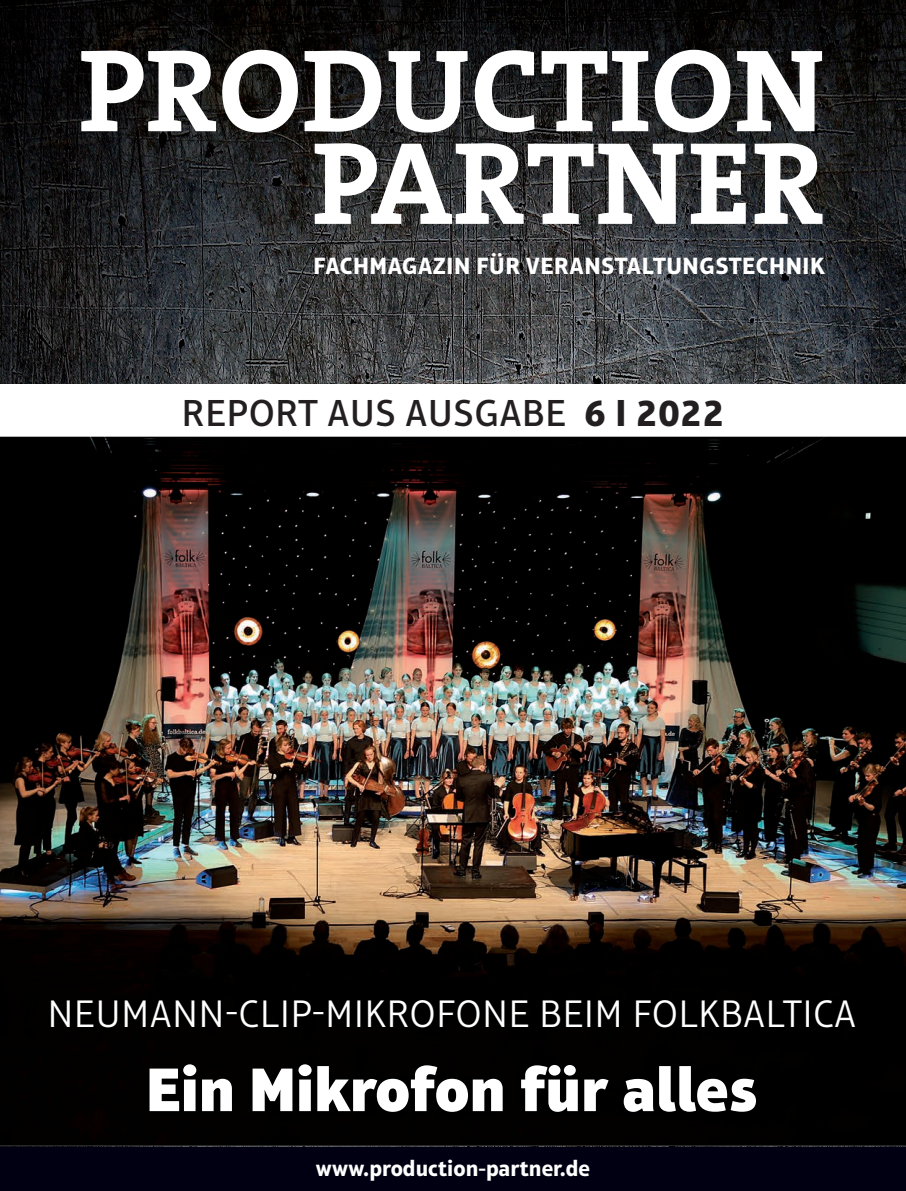
<style>
.page{position:relative;width:906px;height:1191px;background:#fff}
.page>*{position:absolute;margin:0;border:0;box-sizing:border-box;transform-origin:0 0}
.t1{font:900 62.55px "Aptifer Sans LT Pro";color:#fff}
.t2{font:300 39px "Aptifer Sans LT Pro";letter-spacing:.025em;color:#fff}
.t3{font:500 38.25px "Aptifer Sans LT Pro";letter-spacing:.025em;color:#231f20}
.t4{font:700 24px "Aptifer Sans LT Pro";letter-spacing:.025em;color:#fff}
.t5{font:700 22.5px "Aptifer Sans LT Pro";color:#fff}
.s1{font-weight:700}
</style>
<div class="page">
<img style="left:0;top:0;width:906px;height:1147px">
<svg style="left:81px;top:51px;width:135px;height:80px"></svg>
<svg style="left:222px;top:50px;width:76px;height:83px"></svg>
<svg style="left:304px;top:51px;width:77px;height:81px"></svg>
<svg style="left:388px;top:51px;width:79px;height:81px"></svg>
<svg style="left:475px;top:50px;width:59px;height:82px"></svg>
<svg style="left:541px;top:51px;width:107px;height:80px"></svg>
<svg style="left:655px;top:50px;width:75px;height:83px"></svg>
<svg style="left:737px;top:51px;width:85px;height:80px"></svg>
<svg style="left:315px;top:143px;width:368px;height:81px"></svg>
<svg style="left:691px;top:144px;width:54px;height:80px"></svg>
<svg style="left:754px;top:143px;width:68px;height:81px"></svg>
<div style="left:0;top:1147px;width:906px;height:44px;background:#000012"></div>
<div style="left:0;top:385px;width:906px;height:53px;background:#fff"></div>
<img style="left:0;top:437px;width:906px;height:708px">
<div style="left:39px;top:988px;width:827px;height:135px;background:#010000"></div>
<p class="t4" style="left:313px;top:251px;width:513px">FACHMAGAZIN FÜR VERANSTALTUNGSTECHNIK</p>
<p class="t3" style="left:182px;top:390px;width:543px">REPORT AUS AUSGABE <span class="s1">6 I 2022</span></p>
<p class="t2" style="left:48px;top:991px;width:809px">NEUMANN-CLIP-MIKROFONE BEIM FOLKBALTICA</p>
<h1 class="t1" style="left:146px;top:1050px;width:613px">Ein Mikrofon für alles</h1>
<p class="t5" style="left:316px;top:1154px;width:275px">www.production-partner.de</p>
</div>
